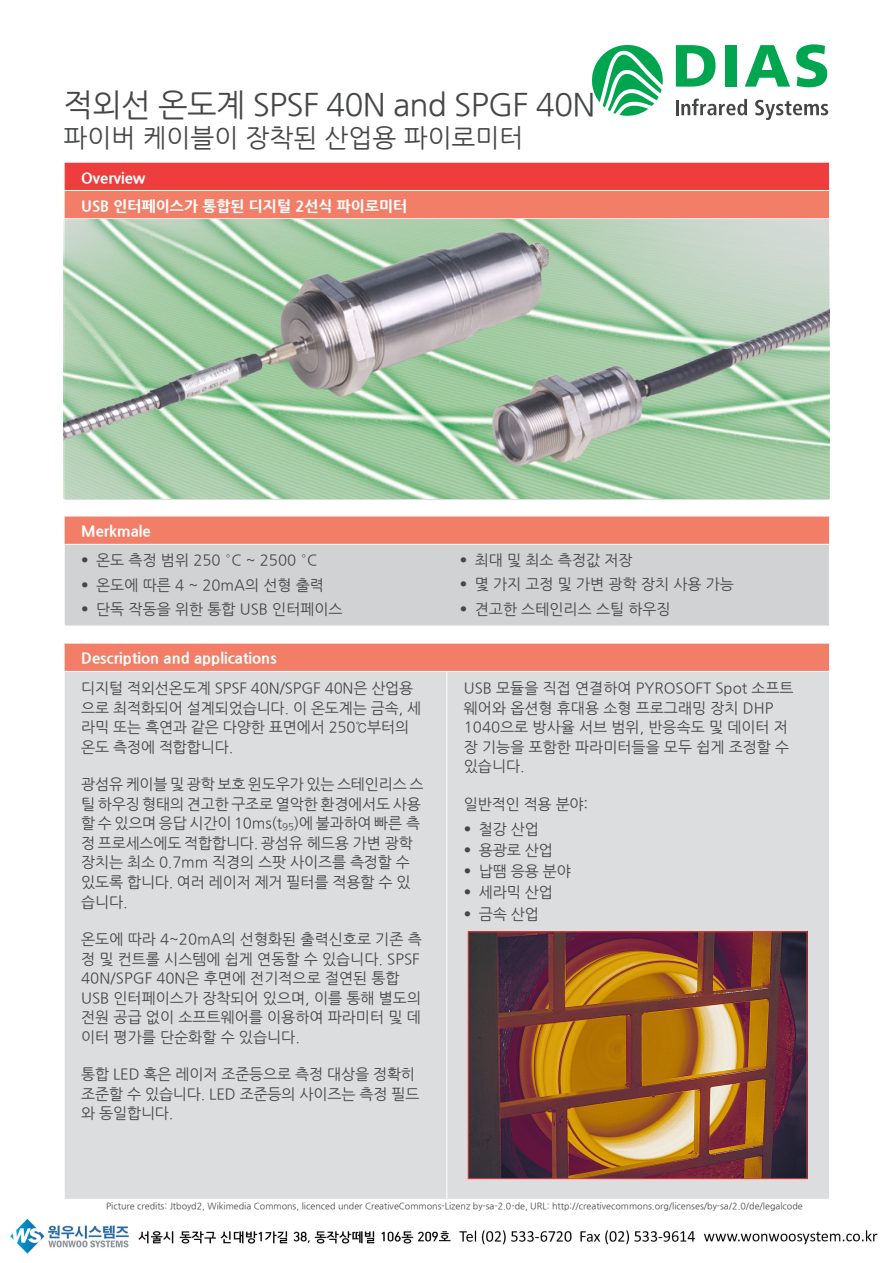
<style>
.page{position:relative;width:893px;height:1263px;background:#fff}
.page>*{position:absolute;margin:0;border:0;box-sizing:border-box;transform-origin:0 0}
.t1{font:31.5px "Nanum Gothic";letter-spacing:-.025em;color:#454647}
.t2{font:25.5px "Nanum Gothic";color:#454647}
.t3{font:15px/19.5px "Nanum Gothic";color:#454647}
.Bildunterschriften_u{font:800 15px "Nanum Gothic";color:#fff}
.Tabellenüberschrifte{font:800 15px "Nanum Gothic";color:#fff}
.t4{font:9px "Nanum Gothic";color:#454647}
.s1{font-family:"Frutiger LT Com";font-weight:300;font-stretch:condensed}
</style>
<div class="page">
<svg style="left:592px;top:45px;width:71px;height:71px"></svg>
<svg style="left:676px;top:99px;width:71px;height:16px"></svg>
<svg style="left:755px;top:100px;width:73px;height:20px"></svg>
<svg style="left:676px;top:45px;width:39px;height:42px"></svg>
<div style="left:726px;top:45px;width:11px;height:42px;background:#00a54f"></div>
<svg style="left:745px;top:45px;width:45px;height:42px"></svg>
<svg style="left:796px;top:44px;width:31px;height:43px"></svg>
<div style="left:64px;top:643px;width:765px;height:28px;background:#f37e68"></div>
<div style="left:65px;top:672px;width:764px;height:527px;background:#dcdddf"></div>
<hr style="left:64px;top:643px;width:383px;height:1px;background:#fff">
<svg style="left:64px;top:643px;width:1px;height:28px"></svg>
<hr style="left:447px;top:643px;width:383px;height:1px;background:#fff">
<hr style="left:446px;top:672px;width:1px;height:527px;background:#fff">
<img style="left:470px;top:933px;width:335px;height:244px">
<div style="left:468px;top:931px;width:339px;height:248px;border:1px solid #ee3d3c"></div>
<div style="left:64px;top:162px;width:765px;height:28px;background:#ee3d3c"></div>
<div style="left:64px;top:190px;width:765px;height:29px;background:#f37e68"></div>
<hr style="left:64px;top:162px;width:766px;height:1px;background:#fff">
<hr style="left:64px;top:190px;width:766px;height:1px;background:#fff">
<svg style="left:64px;top:163px;width:1px;height:55px"></svg>
<hr style="left:64px;top:218px;width:766px;height:1px;background:#fff">
<div style="left:64px;top:516px;width:765px;height:28px;background:#f37e68"></div>
<div style="left:65px;top:545px;width:764px;height:81px;background:#d1d2d4"></div>
<hr style="left:64px;top:516px;width:383px;height:1px;background:#fff">
<svg style="left:64px;top:516px;width:1px;height:28px"></svg>
<hr style="left:447px;top:516px;width:383px;height:1px;background:#fff">
<img style="left:64px;top:219px;width:765px;height:280px">
<img style="left:64px;top:232px;width:765px;height:235px">
<img style="left:9px;top:1218px;width:869px;height:36px">
<p class="t1" style="left:63px;top:90px;width:533px">적외선 온도계 SPSF 40N and SPGF 40N</p>
<p class="t2" style="left:63px;top:126px;width:462px">파이버 케이블이 장착된 산업용 파이로미터</p>
<p class="Tabellenüberschrifte" style="left:81px;top:170px;width:66px">Overview</p>
<p class="Tabellenüberschrifte" style="left:81px;top:198px;width:328px">USB 인터페이스가 통합된 디지털 2선식 파이로미터</p>
<p class="Bildunterschriften_u" style="left:81px;top:523px;width:71px">Merkmale</p>
<p class="t3" style="left:81px;top:551px;width:237px"><span class="s1">•</span> 온도 측정 범위 250 °C ~ 2500 °C</p>
<p class="t3" style="left:81px;top:575px;width:244px"><span class="s1">•</span> 온도에 따른 4 ~ 20mA의 선형 출력</p>
<p class="t3" style="left:81px;top:600px;width:263px"><span class="s1">•</span> 단독 작동을 위한 통합 USB 인터페이스</p>
<p class="Bildunterschriften_u" style="left:81px;top:650px;width:197px">Description and applications</p>
<p class="t3" style="left:81px;top:679px;width:342px">디지털 적외선온도계 SPSF 40N/SPGF 40N은 산업용 으로 최적화되어 설계되었습니다. 이 온도계는 금속, 세 라믹 또는 흑연과 같은 다양한 표면에서 250℃부터의 온도 측정에 적합합니다.</p>
<p class="t3" style="left:81px;top:775px;width:344px">광섬유 케이블 및 광학 보호 윈도우가 있는 스테인리스 스 틸 하우징 형태의 견고한 구조로 열악한 환경에서도 사용 할 수 있으며 응답 시간이 10ms(t<sub>95</sub>)에 불과하여 빠른 측</p>
<p class="t3" style="left:81px;top:834px;width:333px">정 프로세스에도 적합합니다. 광섬유 헤드용 가변 광학 장치는 최소 0.7mm 직경의 스팟 사이즈를 측정할 수 있도록 합니다. 여러 레이저 제거 필터를 적용할 수 있 습니다.</p>
<p class="t3" style="left:81px;top:930px;width:342px">온도에 따라 4~20mA의 선형화된 출력신호로 기존 측 정 및 컨트롤 시스템에 쉽게 연동할 수 있습니다. SPSF<br>40N/SPGF 40N은 후면에 전기적으로 절연된 통합<br>USB 인터페이스가 장착되어 있으며, 이를 통해 별도의 전원 공급 없이 소프트웨어를 이용하여 파라미터 및 데 이터 평가를 단순화할 수 있습니다.</p>
<p class="t3" style="left:81px;top:1065px;width:340px">통합 LED 혹은 레이저 조준등으로 측정 대상을 정확히 조준할 수 있습니다. LED 조준등의 사이즈는 측정 필드 와 동일합니다.</p>
<p class="t3" style="left:460px;top:550px;width:174px"><span class="s1">•</span> 최대 및 최소 측정값 저장</p>
<p class="t3" style="left:460px;top:575px;width:276px"><span class="s1">•</span> 몇 가지 고정 및 가변 광학 장치 사용 가능</p>
<p class="t3" style="left:460px;top:600px;width:212px"><span class="s1">•</span> 견고한 스테인리스 스틸 하우징</p>
<p class="t3" style="left:464px;top:679px;width:331px">USB 모듈을 직접 연결하여 PYROSOFT Spot 소프트 웨어와 옵션형 휴대용 소형 프로그래밍 장치 DHP<br>1040으로 방사율 서브 범위, 반응속도 및 데이터 저 장 기능을 포함한 파라미터들을 모두 쉽게 조정할 수 있습니다.</p>
<p class="t3" style="left:464px;top:795px;width:126px">일반적인 적용 분야:</p>
<p class="t3" style="left:464px;top:820px;width:76px"><span class="s1">•</span> 철강 산업</p>
<p class="t3" style="left:464px;top:841px;width:90px"><span class="s1">•</span> 용광로 산업</p>
<p class="t3" style="left:464px;top:862px;width:108px"><span class="s1">•</span> 납땜 응용 분야</p>
<p class="t3" style="left:464px;top:883px;width:90px"><span class="s1">•</span> 세라믹 산업</p>
<p class="t3" style="left:464px;top:904px;width:76px"><span class="s1">•</span> 금속 산업</p>
<p class="t4" style="left:106px;top:1202px;width:698px">Picture credits: Jtboyd2, Wikimedia Commons, licenced under CreativeCommons-Lizenz by-sa-2.0-de, URL: http://creativecommons.org/licenses/by-sa/2.0/de/legalcode</p>
</div>
